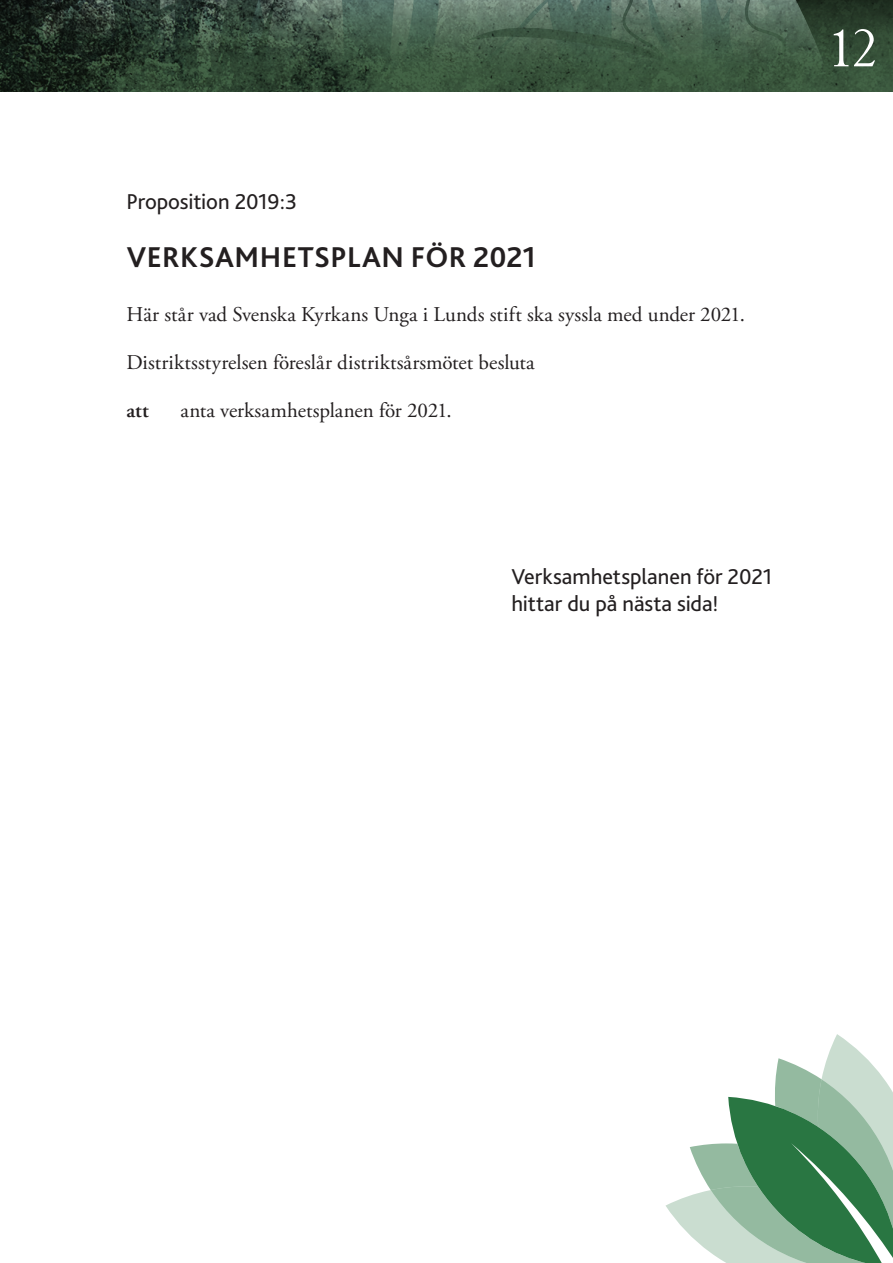
<style>
.page{position:relative;width:893px;height:1263px;background:#fff}
.page>*{position:absolute;margin:0;border:0;box-sizing:border-box;transform-origin:0 0}
.t1{font:52.5px "Animales Fantastic";color:#fff}
.Rubrik{font:700 30px "Bliss Pro";letter-spacing:.015em;color:#231f20}
.Nummer{font:22.5px "Bliss Pro";letter-spacing:-.005em;color:#231f20}
.Garamond_bröd_ej_ind{font:21px "Adobe Garamond Pro";color:#231f20}
.Garamond_bröd_ej_ind-2{font:600 21px "Adobe Garamond Pro";color:#231f20}
</style>
<div class="page">
<svg style="left:665px;top:1034px;width:228px;height:229px"></svg>
<img style="left:0;top:0;width:893px;height:91px">
<p class="Nummer" style="left:126px;top:188px;width:172px">Proposition 2019:3</p>
<p class="Rubrik" style="left:127px;top:238px;width:411px">VERKSAMHETSPLAN FÖR 2021</p>
<p class="Garamond_bröd_ej_ind" style="left:126px;top:302px;width:620px">Här står vad Svenska Kyrkans Unga i Lunds stift ska syssla med under 2021.</p>
<p class="Garamond_bröd_ej_ind" style="left:126px;top:350px;width:410px">Distriktsstyrelsen föreslår distriktsårsmötet besluta</p>
<p class="Garamond_bröd_ej_ind-2" style="left:126px;top:398px;width:24px">att</p>
<p class="Garamond_bröd_ej_ind" style="left:180px;top:398px;width:273px">anta verksamhetsplanen för 2021.</p>
<p class="Nummer" style="left:511px;top:563px;width:263px">Verksamhetsplanen för 2021</p>
<p class="Nummer" style="left:511px;top:590px;width:209px">hittar du på nästa sida!</p>
<h1 class="t1" style="left:828px;top:19px;width:50px">12</h1>
</div>
